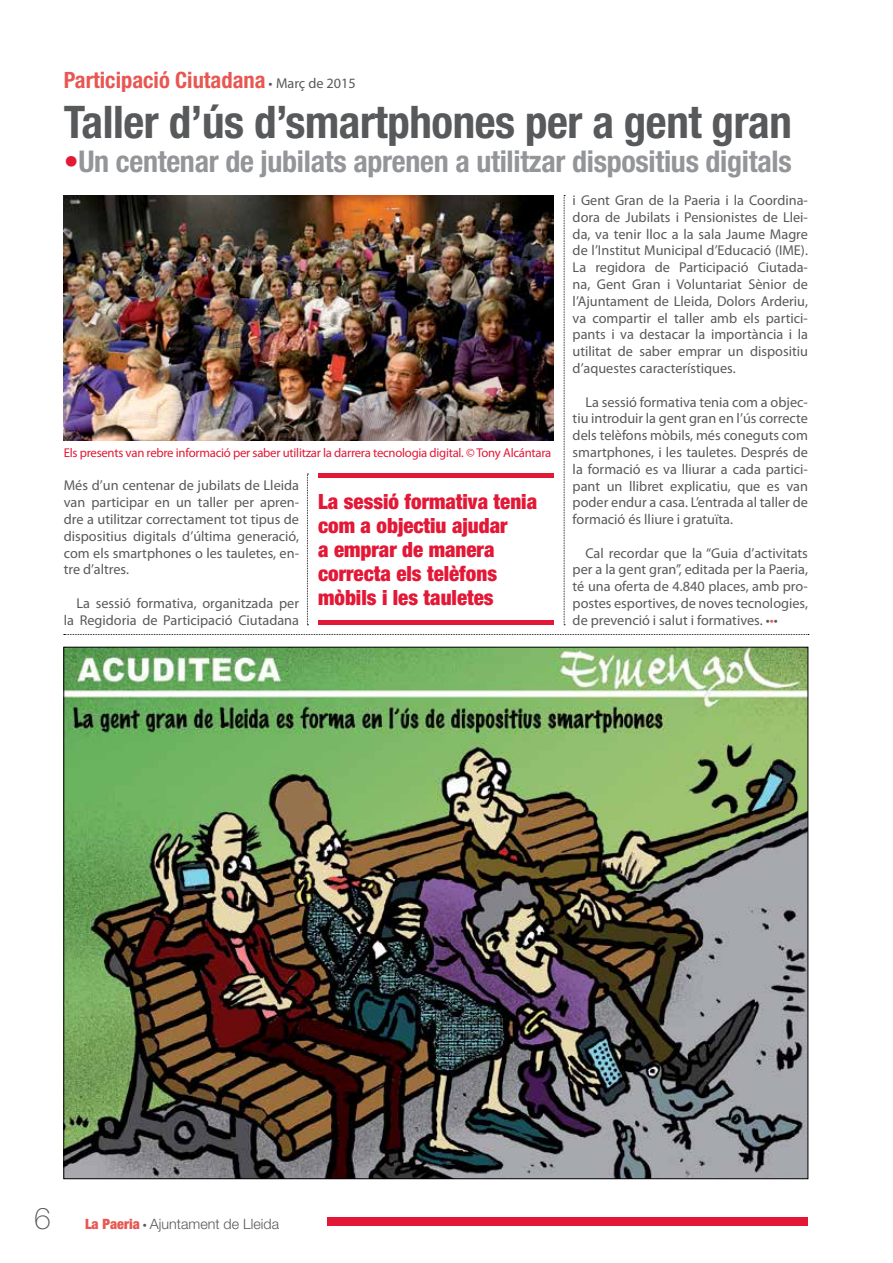
<style>
.page{position:relative;width:893px;height:1263px;background:#fff}
.page>*{position:absolute;margin:0;border:0;box-sizing:border-box;transform-origin:0 0}
.t1{font:700 condensed 45px "Helvetica Neue LT Std";letter-spacing:-.01em;color:#58595b}
.t2{font:700 condensed 30px "Helvetica Neue LT Std";letter-spacing:-.01em;color:#939598}
.t3{font:700 condensed 22.5px "Helvetica Neue LT Std";color:#e85752}
.t4{font:900 condensed 21px/24px "Helvetica Neue LT Std";color:#e31837}
.t5{font:14.25px/16.8px "Myriad Pro";color:#58595b;text-align:justify}
.t6{font:300 14.25px "Helvetica Neue LT Std";color:#58595b}
.t7{font:12.75px "Myriad Pro";letter-spacing:-.02em;color:#e31837}
.s1{font-family:"Myriad Pro";font-weight:400;font-stretch:normal;font-size:14.25px;color:#58595b}
.s2{color:#e31837}
.s3{color:#e85752}
.s4{font-weight:100;font-size:30px}
.s5{font-weight:900;font-stretch:condensed;color:#e85752}
.s6{font-family:"Myriad Pro";font-weight:400}
</style>
<div class="page">
<div style="left:327px;top:1217px;width:481px;height:9px;background:#e31837"></div>
<img style="left:65px;top:649px;width:741px;height:528px">
<svg style="left:64px;top:634px;width:745px;height:1px"></svg>
<svg style="left:564px;top:195px;width:1px;height:430px"></svg>
<svg style="left:307px;top:474px;width:1px;height:151px"></svg>
<hr style="left:318px;top:474px;width:235px;height:4px;background:#e31837">
<div style="left:318px;top:620px;width:235px;height:5px;background:#e31837"></div>
<img style="left:64px;top:196px;width:489px;height:244px">
<h3 class="t3" style="left:64px;top:66px;width:293px">Participació Ciutadana <span class="s1">• Març de 2015</span></h3>
<h1 class="t1" style="left:64px;top:95px;width:730px">Taller d’ús d’smartphones per a gent gran</h1>
<h2 class="t2" style="left:64px;top:143px;width:729px"><span class="s2">•</span>Un centenar de jubilats aprenen a utilitzar dispositius digitals</h2>
<p class="t7" style="left:64px;top:445px;width:489px">Els presents van rebre informació per saber utilitzar la darrera tecnologia digital. © Tony Alcántara</p>
<p class="t5" style="left:64px;top:477px;width:237px">Més d’un centenar de jubilats de Lleida van participar en un taller per apren&shy;dre a utilitzar correctament tot tipus de dispositius digitals d’última generació, com els smartphones o les tauletes, en&shy;tre d’altres.</p>
<p class="t5" style="left:64px;top:595px;width:237px;text-align:right">La sessió formativa, organitzada per la Regidoria de Participació Ciutadana</p>
<h3 class="t4" style="left:318px;top:489px;width:220px">La sessió formativa tenia com a objectiu ajudar<br>a emprar de manera correcta els telèfons mòbils i les tauletes</h3>
<p class="t5" style="left:573px;top:192px;width:237px">i Gent Gran de la Paeria i la Coordina&shy;dora de Jubilats i Pensionistes de Llei&shy;da, va tenir lloc a la sala Jaume Magre de l’Institut Municipal d’Educació (IME).<br>La regidora de Participació Ciutada&shy;na, Gent Gran i Voluntariat Sènior de l’Ajuntament de Lleida, Dolors Arderiu, va compartir el taller amb els partici&shy;pants i va destacar la importància i la utilitat de saber emprar un dispositiu d’aquestes característiques.</p>
<p class="t5" style="left:573px;top:393px;width:237px;text-indent:13px">La sessió formativa tenia com a objec&shy;tiu introduir la gent gran en l’ús correcte dels telèfons mòbils, més coneguts com smartphones, i les tauletes. Després de la formació es va lliurar a cada partici&shy;pant un llibret explicatiu, que es van poder endur a casa. L’entrada al taller de formació és lliure i gratuïta.</p>
<p class="t5" style="left:573px;top:544px;width:237px;text-indent:13px">Cal recordar que la “Guia d’activitats per a la gent gran”, editada per la Paeria, té una oferta de 4.840 places, amb pro&shy;postes esportives, de noves tecnologies, de prevenció i salut i formatives. •<span class="s3">•</span>•</p>
<p class="t6" style="left:34px;top:1215px;width:246px"><span class="s4">6</span> <span class="s5">La Paeria</span> <span class="s6">•</span> Ajuntament de Lleida</p>
</div>
